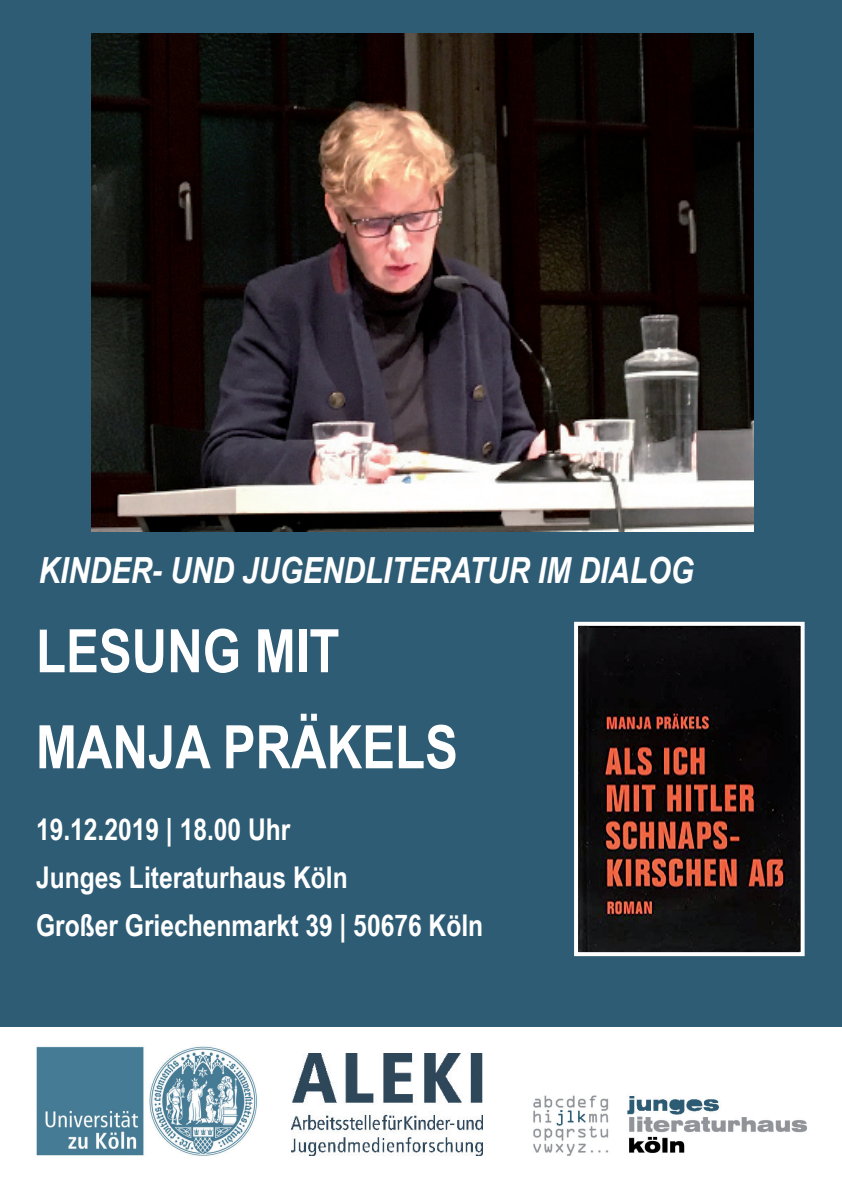
<style>
.page{position:relative;width:842px;height:1191px;background:#fff}
.page>*{position:absolute;margin:0;border:0;box-sizing:border-box;transform-origin:0 0}
.t1{font:700 60px/96px "Arial Narrow";color:#fff}
.t2{font:italic 700 36px "Arial Narrow";color:#fff}
.t3{font:700 30px/48px "Arial Narrow";color:#fff}
</style>
<div class="page">
<div style="left:0;top:0;width:842px;height:1026px;background:#2e5c74"></div>
<img style="left:36px;top:1046px;width:221px;height:110px">
<img style="left:533px;top:1095px;width:275px;height:61px">
<img style="left:292px;top:1054px;width:191px;height:101px">
<img style="left:579px;top:627px;width:221px;height:324px">
<div style="left:574px;top:622px;width:231px;height:334px;border:4px solid #fff"></div>
<img style="left:91px;top:33px;width:663px;height:498px">
<p class="t2" style="left:39px;top:543px;width:656px">KINDER- UND JUGENDLITERATUR IM DIALOG</p>
<h1 class="t1" style="left:36px;top:600px;width:423px">LESUNG MIT<br>MANJA PRÄKELS</h1>
<p class="t3" style="left:36px;top:804px;width:449px">19.12.2019 | 18.00 Uhr<br>Junges Literaturhaus Köln<br>Großer Griechenmarkt 39 | 50676 Köln</p>
</div>
